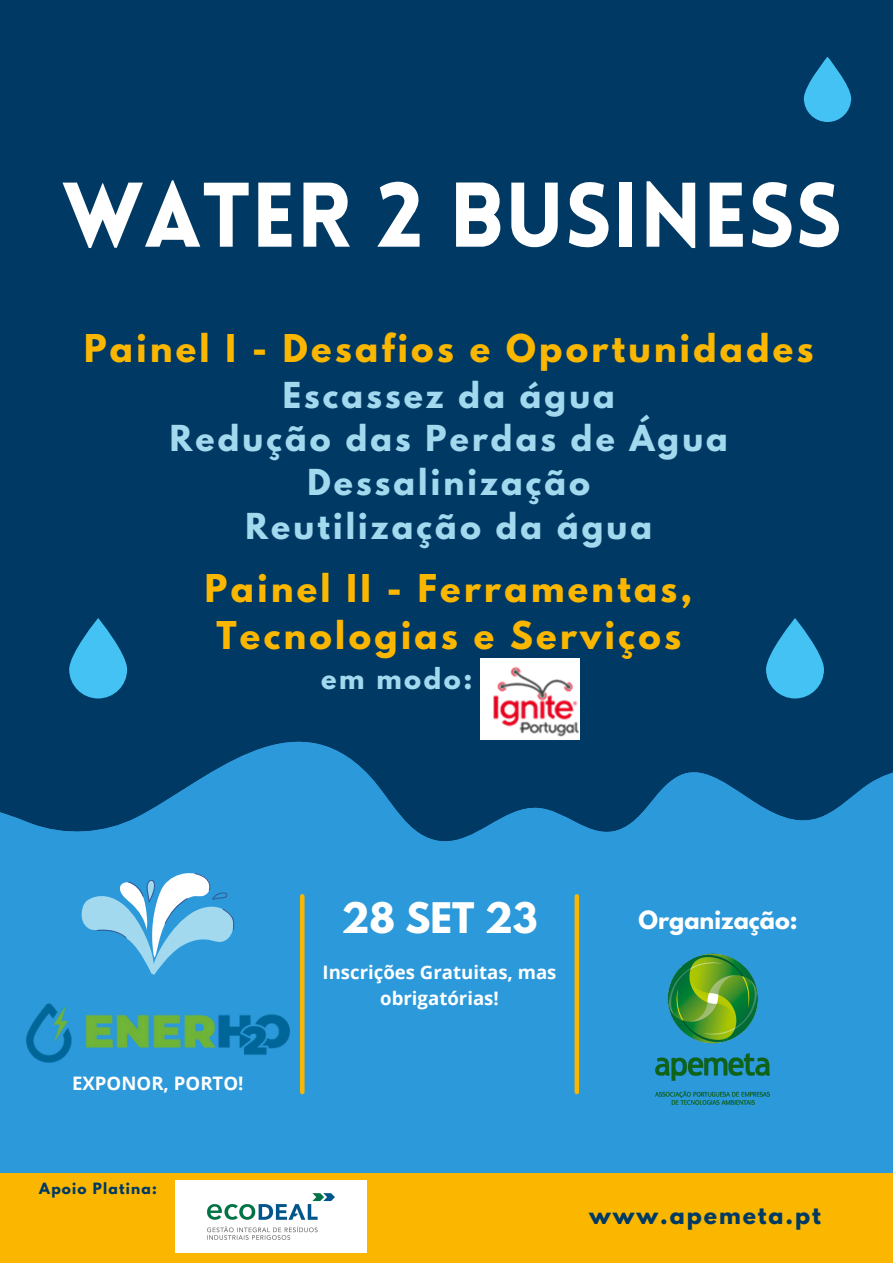
<style>
.page{position:relative;width:893px;height:1263px;background:#003a64}
.page>*{position:absolute;margin:0;border:0;box-sizing:border-box;transform-origin:0 0}
.t1{font:900 89.62px "Lovelo";color:#fff}
.t2{font:700 37.35px "League Spartan";color:#fff}
.t3{font:700 33.9px/47.2px "League Spartan";letter-spacing:.1em;color:#fbb700;text-align:center}
.t4{font:700 31.65px/43.9px "League Spartan";letter-spacing:.1em;color:#a2d9ee;text-align:center}
.t5{font:700 25.65px "League Spartan";letter-spacing:.1em;color:#a2d9ee}
.t6{font:700 22.35px "League Spartan";color:#fff}
.t7{font:700 22.05px "League Spartan";letter-spacing:.085em;color:#003a64}
.t8{font:700 18.6px/25.9px "Open Sans";color:#fff;text-align:center}
.t9{font:700 13.8px "League Spartan";letter-spacing:.085em;color:#003a64}
</style>
<div class="page">
<svg style="left:0;top:693px;width:893px;height:123px"></svg>
<div style="left:0;top:1063px;width:893px;height:111px;background:#2c99da"></div>
<div style="left:0;top:816px;width:893px;height:247px;background:#2c99da"></div>
<hr style="left:300px;top:896px;width:4px;height:196px;background:#fbb700">
<div style="left:574px;top:896px;width:5px;height:196px;background:#fbb700"></div>
<div style="left:0;top:1174px;width:893px;height:89px;background:#fbb700"></div>
<svg style="left:804px;top:57px;width:47px;height:65px;fill:#43c2f3"></svg>
<svg style="left:69px;top:618px;width:58px;height:80px;fill:#43c2f3"></svg>
<svg style="left:766px;top:618px;width:58px;height:80px;fill:#43c2f3"></svg>
<svg style="left:81px;top:872px;width:154px;height:103px;background:#68b7e3"></svg>
<img style="left:655px;top:952px;width:114px;height:153px">
<img style="left:175px;top:1180px;width:192px;height:72px">
<img style="left:480px;top:659px;width:99px;height:81px">
<img style="left:22px;top:992px;width:271px;height:83px">
<p class="t1" style="left:62px;top:179px;width:782px">WATER 2 BUSINESS</p>
<p class="t3" style="left:84px;top:329px;width:731px">Painel I - Desafios e Oportunidades</p>
<p class="t4" style="left:283px;top:377px;width:334px">Escassez da água</p>
<p class="t4" style="left:170px;top:421px;width:559px">Redução das Perdas de Água<br>Dessalinização</p>
<p class="t4" style="left:245px;top:508px;width:408px">Reutilização da água</p>
<p class="t3" style="left:205px;top:569px;width:489px">Painel II - Ferramentas,<br>Tecnologias e Serviços</p>
<p class="t5" style="left:321px;top:666px;width:153px">em modo:</p>
<p class="t8" style="left:72px;top:1070px;width:173px">EXPONOR, PORTO!</p>
<p class="t9" style="left:39px;top:1181px;width:119px">Apoio Platina:</p>
<p class="t2" style="left:341px;top:899px;width:198px">28 SET 23</p>
<p class="t8" style="left:322px;top:959px;width:235px">Inscrições Gratuitas, mas obrigatórias!</p>
<p class="t6" style="left:638px;top:909px;width:161px">Organização:</p>
<p class="t7" style="left:589px;top:1204px;width:233px">www.apemeta.pt</p>
</div>
